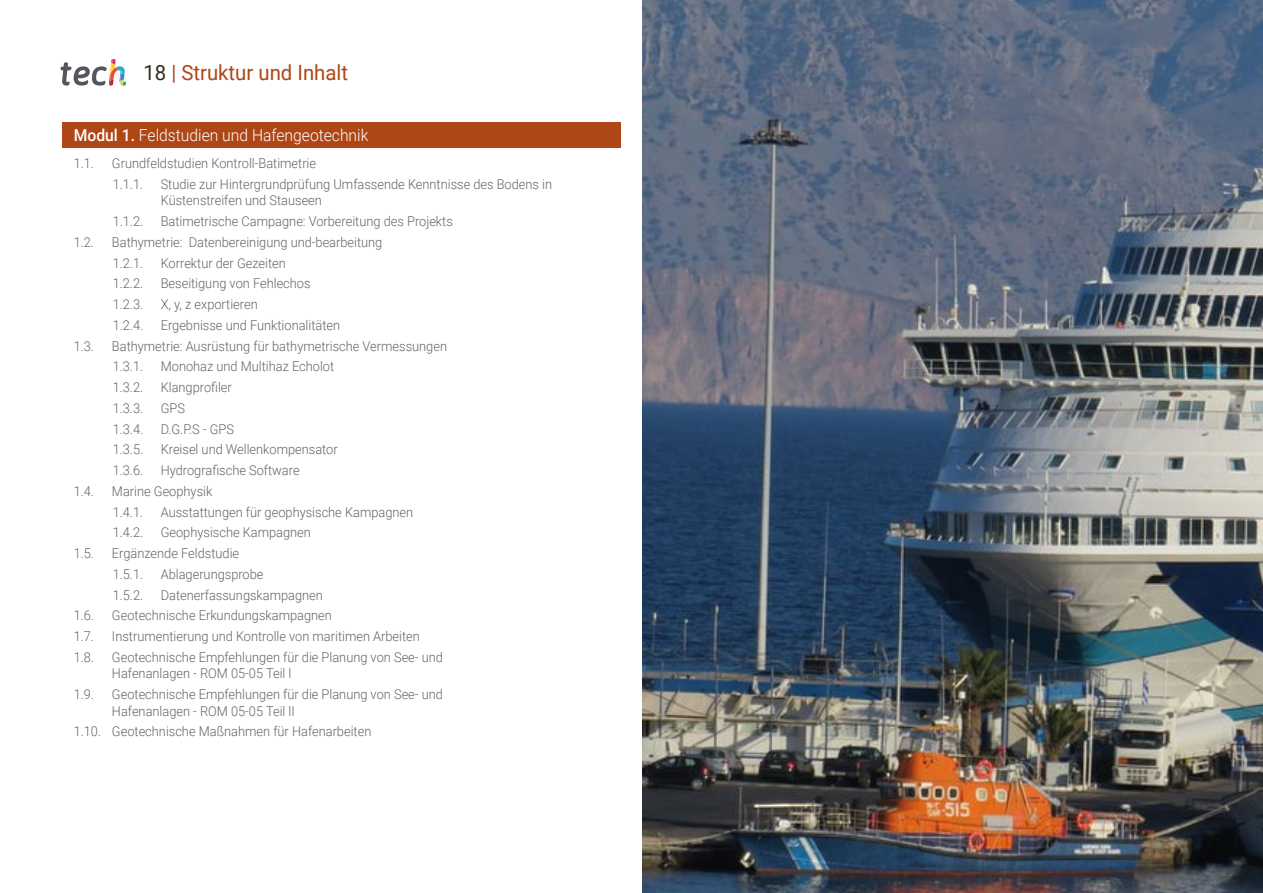
<style>
.page{position:relative;width:1263px;height:893px;background:#fff}
.page>*{position:absolute;margin:0;border:0;box-sizing:border-box;transform-origin:0 0}
.t1{font:21px "Roboto";color:#ae4615}
.t2{font:300 16.5px "Roboto";color:#fff;scale:.95 1}
.t3{font:300 13.5px/20.7px "Roboto";color:#61646a;scale:.95 1}
.s1{color:#312e20}
.s2{font-weight:500}
</style>
<div class="page">
<div style="left:63px;top:122px;width:558px;height:25px;background:#ae4615"></div>
<svg style="left:61px;top:59px;width:65px;height:27px"></svg>
<img style="left:642px;top:0;width:621px;height:893px">
<h1 class="t1" style="left:144px;top:57px;width:206px"><span class="s1">18</span> | Struktur und Inhalt</h1>
<p class="t2" style="left:74px;top:124px;width:312px"><span class="s2">Modul 1.</span> Feldstudien und Hafengeotechnik</p>
<p class="t3" style="left:74px;top:152px;width:23px">1.1.</p>
<p class="t3" style="left:112px;top:152px;width:216px">Grundfeldstudien Kontroll-Batimetrie<br>1.1.1.</p>
<p class="t3" style="left:161px;top:175px;width:413px;line-height:16.5px">Studie zur Hintergrundprüfung Umfassende Kenntnisse des Bodens in<br>Küstenstreifen und Stauseen</p>
<p class="t3" style="left:113px;top:210px;width:34px">1.1.2.</p>
<p class="t3" style="left:161px;top:210px;width:309px">Batimetrische Campagne: Vorbereitung des Projekts</p>
<p class="t3" style="left:74px;top:231px;width:23px">1.2.</p>
<p class="t3" style="left:112px;top:231px;width:286px">Bathymetrie: Datenbereinigung und-bearbeitung<br>1.2.1.</p>
<p class="t3" style="left:161px;top:252px;width:133px">Korrektur der Gezeiten</p>
<p class="t3" style="left:113px;top:273px;width:34px">1.2.2.</p>
<p class="t3" style="left:161px;top:273px;width:159px">Beseitigung von Fehlechos</p>
<p class="t3" style="left:113px;top:293px;width:34px">1.2.3.</p>
<p class="t3" style="left:161px;top:293px;width:104px">X, y, z exportieren</p>
<p class="t3" style="left:113px;top:314px;width:34px">1.2.4.</p>
<p class="t3" style="left:161px;top:314px;width:190px">Ergebnisse und Funktionalitäten</p>
<p class="t3" style="left:74px;top:335px;width:23px">1.3.</p>
<p class="t3" style="left:112px;top:335px;width:354px">Bathymetrie: Ausrüstung für bathymetrische Vermessungen<br>1.3.1.</p>
<p class="t3" style="left:161px;top:356px;width:184px">Monohaz und Multihaz Echolot</p>
<p class="t3" style="left:113px;top:376px;width:34px">1.3.2.</p>
<p class="t3" style="left:161px;top:376px;width:76px">Klangprofiler</p>
<p class="t3" style="left:113px;top:397px;width:34px">1.3.3.</p>
<p class="t3" style="left:161px;top:397px;width:27px">GPS</p>
<p class="t3" style="left:113px;top:418px;width:34px">1.3.4.</p>
<p class="t3" style="left:161px;top:418px;width:79px">D.G.P.S - GPS</p>
<p class="t3" style="left:113px;top:439px;width:34px">1.3.5.</p>
<p class="t3" style="left:161px;top:439px;width:188px">Kreisel und Wellenkompensator</p>
<p class="t3" style="left:113px;top:459px;width:34px">1.3.6.</p>
<p class="t3" style="left:161px;top:459px;width:148px">Hydrografische Software</p>
<p class="t3" style="left:74px;top:480px;width:23px">1.4.</p>
<p class="t3" style="left:112px;top:480px;width:107px">Marine Geophysik<br>1.4.1.</p>
<p class="t3" style="left:161px;top:501px;width:267px">Ausstattungen für geophysische Kampagnen</p>
<p class="t3" style="left:113px;top:522px;width:34px">1.4.2.</p>
<p class="t3" style="left:161px;top:522px;width:160px">Geophysische Kampagnen</p>
<p class="t3" style="left:74px;top:542px;width:23px">1.5.</p>
<p class="t3" style="left:112px;top:542px;width:135px">Ergänzende Feldstudie<br>1.5.1.</p>
<p class="t3" style="left:161px;top:563px;width:110px">Ablagerungsprobe</p>
<p class="t3" style="left:113px;top:584px;width:34px">1.5.2.</p>
<p class="t3" style="left:161px;top:584px;width:172px">Datenerfassungskampagnen</p>
<p class="t3" style="left:74px;top:605px;width:23px">1.6.</p>
<p class="t3" style="left:112px;top:605px;width:233px">Geotechnische Erkundungskampagnen</p>
<p class="t3" style="left:74px;top:625px;width:23px">1.7.</p>
<p class="t3" style="left:112px;top:625px;width:326px">Instrumentierung und Kontrolle von maritimen Arbeiten</p>
<p class="t3" style="left:74px;top:646px;width:23px">1.8.</p>
<p class="t3" style="left:112px;top:648px;width:350px;line-height:16.5px">Geotechnische Empfehlungen für die Planung von See- und<br>Hafenanlagen - ROM 05-05 Teil l</p>
<p class="t3" style="left:74px;top:683px;width:23px">1.9.</p>
<p class="t3" style="left:112px;top:686px;width:350px;line-height:16.5px">Geotechnische Empfehlungen für die Planung von See- und<br>Hafenanlagen - ROM 05-05 Teil lI</p>
<p class="t3" style="left:74px;top:721px;width:315px">1.10. Geotechnische Maßnahmen für Hafenarbeiten</p>
</div>
